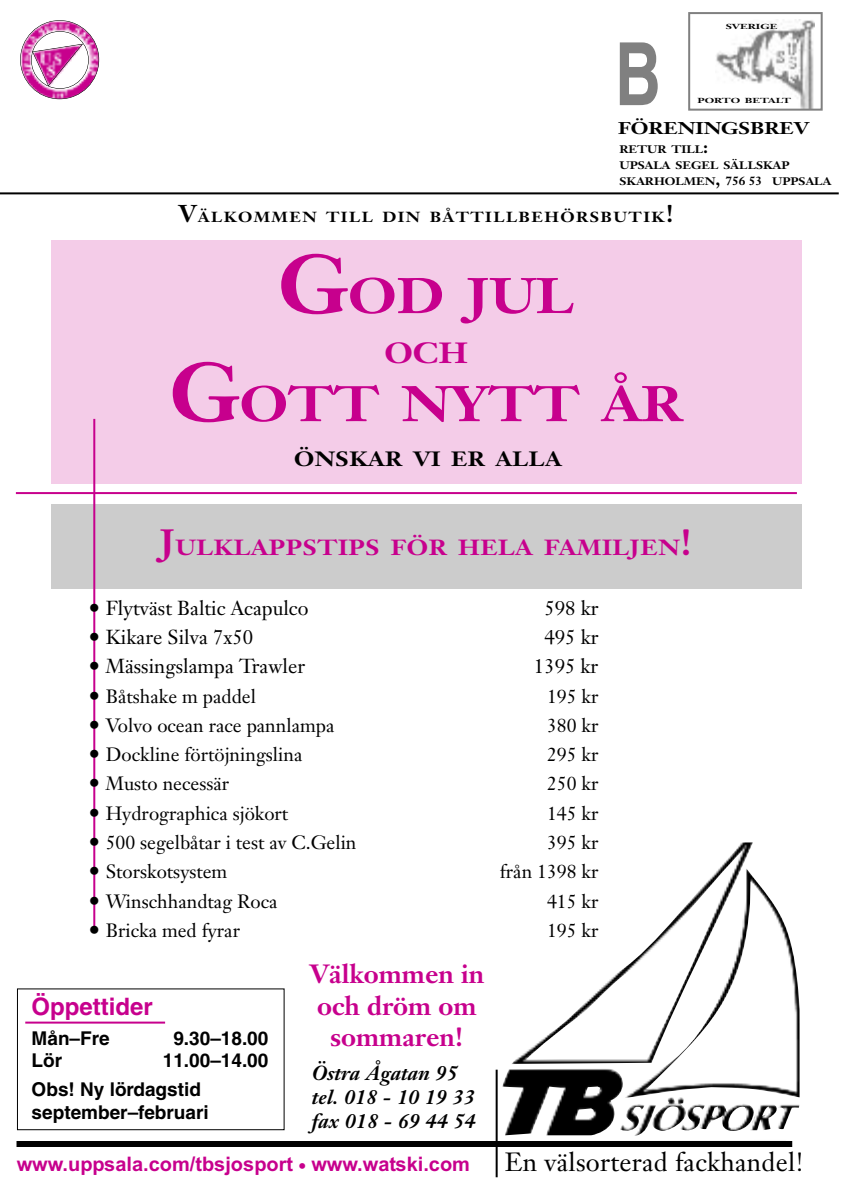
<style>
.page{position:relative;width:842px;height:1191px;background:#fff}
.page>*{position:absolute;margin:0;border:0;box-sizing:border-box;transform-origin:0 0}
.t1{font:700 87.2px "Helvetica";color:#808080;scale:.73 1}
.t2{font:700 49.2px "Janson Text";color:#c7008d;scale:1.13 1}
.t3{font:700 28.8px "Janson Text";color:#c7008d;scale:1.13 1}
.t4{font:700 26px/31.8px "Janson Text";color:#c7008d;text-align:center}
.t5{font:26px "Janson Text";letter-spacing:.01em;color:#000}
.t6{font:700 24px "Helvetica";color:#c7008d}
.t7{font:700 21.6px "Janson Text";letter-spacing:.025em;color:#c7008d;scale:1.13 1}
.t8{font:700 20.4px "Janson Text";letter-spacing:.025em;color:#000;scale:1.13 1}
.t9{font:20px "Janson Text";color:#000}
.t10{font:700 20px "Arial";color:#c7008d}
.t11{font:italic 700 20px/24.4px "Janson Text";color:#000}
.t12{font:19px "Janson Text";color:#000}
.t13{font:700 19px/28.8px "Helvetica";color:#000}
.t14{font:700 16.8px "Janson Text";color:#000;scale:1.21 1}
.t15{font:700 14.4px "Janson Text";letter-spacing:.09em;color:#000;scale:1.13 1}
.t16{font:700 10.8px/16px "Janson Text";color:#000;scale:1.13 1}
.t17{font:700 7.2px "Janson Text";color:#000;scale:1.51 1}
.s1{font-size:18px}
.s2{font-size:12px}
.s3{font-size:24px}
.s4{font-size:82px}
.s5{font-size:36px}
</style>
<div class="page">
<img style="left:716px;top:20px;width:98px;height:88px">
<div style="left:688px;top:12px;width:135px;height:99px;border:2px solid #808080"></div>
<hr style="left:0;top:192px;width:839px;height:2px;background:#000">
<img style="left:20px;top:20px;width:79px;height:79px;border-radius:50%">
<div style="left:20px;top:20px;width:79px;height:79px;border:1px solid #000;border-radius:50%"></div>
<div style="left:31px;top:31px;width:58px;height:58px;border:1px solid #000;border-radius:50%"></div>
<svg style="left:32px;top:44px;width:51px;height:42px"></svg>
<div style="left:51px;top:504px;width:750px;height:84px;background:#ccc"></div>
<div style="left:51px;top:240px;width:750px;height:243px;background:#f4cce8"></div>
<img style="left:502px;top:842px;width:297px;height:304px">
<div style="left:17px;top:1141px;width:775px;height:6px;background:#000"></div>
<div style="left:17px;top:988px;width:268px;height:142px;border:1px solid #000"></div>
<hr style="left:25px;top:1021px;width:140px;height:2px;background:#c7008d">
<hr style="left:496px;top:1069px;width:2px;height:108px;background:#000">
<hr style="left:16px;top:492px;width:781px;height:2px;background:#c7008d">
<hr style="left:93px;top:419px;width:2px;height:511px;background:#c7008d">
<h1 class="t1" style="left:615px;top:42px;width:65px">B</h1>
<p class="t17" style="left:726px;top:23px;width:36px">SVERIGE</p>
<p class="t17" style="left:697px;top:98px;width:63px">PORTO BETALT</p>
<p class="t14" style="left:618px;top:121px;width:159px">FÖRENINGSBREV</p>
<p class="t16" style="left:619px;top:142px;width:189px">RETUR TILL<span class="s1">:<br></span>UPSALA SEGEL SÄLLSKAP<br>SKARHOLMEN<span class="s1">,</span> <span class="s2">756 53</span> UPPSALA</p>
<p class="t15" style="left:178px;top:211px;width:440px"><span class="s3">V</span>ÄLKOMMEN TILL DIN BÅTTILLBEHÖRSBUTIK<span class="s3">!</span></p>
<h2 class="t2" style="left:278px;top:276px;width:263px"><span class="s4">G</span>OD JUL</h2>
<h3 class="t3" style="left:384px;top:341px;width:75px">OCH</h3>
<h2 class="t2" style="left:170px;top:384px;width:455px"><span class="s4">G</span>OTT NYTT ÅR</h2>
<p class="t8" style="left:294px;top:451px;width:238px">ÖNSKAR VI ER ALLA</p>
<p class="t7" style="left:160px;top:539px;width:472px"><span class="s5">J</span>ULKLAPPSTIPS FÖR HELA FAMILJEN<span class="s5">!</span></p>
<p class="t9" style="left:88px;top:600px;width:222px"><span class="s3">•</span> Flytväst Baltic Acapulco</p>
<p class="t9" style="left:544px;top:600px;width:56px">598 kr</p>
<p class="t9" style="left:88px;top:629px;width:167px"><span class="s3">•</span> Kikare Silva 7x50</p>
<p class="t9" style="left:544px;top:629px;width:56px">495 kr</p>
<p class="t9" style="left:88px;top:658px;width:218px"><span class="s3">•</span> Mässingslampa Trawler</p>
<p class="t9" style="left:534px;top:658px;width:66px">1395 kr</p>
<p class="t12" style="left:88px;top:688px;width:169px"><span class="s3">•</span> Båtshake m paddel</p>
<p class="t12" style="left:547px;top:688px;width:53px">195 kr</p>
<p class="t12" style="left:88px;top:717px;width:248px"><span class="s3">•</span> Volvo ocean race pannlampa</p>
<p class="t12" style="left:547px;top:717px;width:53px">380 kr</p>
<p class="t12" style="left:88px;top:747px;width:216px"><span class="s3">•</span> Dockline förtöjningslina</p>
<p class="t12" style="left:547px;top:747px;width:53px">295 kr</p>
<p class="t12" style="left:88px;top:776px;width:143px"><span class="s3">•</span> Musto necessär</p>
<p class="t12" style="left:547px;top:776px;width:53px">250 kr</p>
<p class="t12" style="left:88px;top:805px;width:202px"><span class="s3">•</span> Hydrographica sjökort</p>
<p class="t12" style="left:547px;top:805px;width:53px">145 kr</p>
<p class="t12" style="left:88px;top:835px;width:270px"><span class="s3">•</span> 500 segelbåtar i test av C.Gelin</p>
<p class="t12" style="left:547px;top:835px;width:53px">395 kr</p>
<p class="t12" style="left:88px;top:864px;width:141px"><span class="s3">•</span> Storskotsystem</p>
<p class="t12" style="left:500px;top:864px;width:100px">från 1398 kr</p>
<p class="t12" style="left:88px;top:893px;width:191px"><span class="s3">•</span> Winschhandtag Roca</p>
<p class="t12" style="left:547px;top:893px;width:53px">415 kr</p>
<p class="t12" style="left:88px;top:922px;width:153px"><span class="s3">•</span> Bricka med fyrar</p>
<p class="t12" style="left:547px;top:922px;width:53px">195 kr</p>
<p class="t6" style="left:32px;top:997px;width:123px">Öppettider</p>
<p class="t13" style="left:32px;top:1025px;width:80px">Mån–Fre</p>
<p class="t13" style="left:173px;top:1025px;width:97px">9.30–18.00</p>
<p class="t13" style="left:32px;top:1048px;width:32px">Lör</p>
<p class="t13" style="left:32px;top:1048px;width:238px;text-indent:131px">11.00–14.00<br>Obs! Ny lördagstid</p>
<p class="t13" style="left:32px;top:1099px;width:179px">september–februari</p>
<h3 class="t4" style="left:309px;top:960px;width:176px">Välkommen in och dröm om sommaren!</h3>
<p class="t11" style="left:312px;top:1062px;width:165px">Östra Ågatan 95 tel. 018 - 10 19 33 fax 018 - 69 44 54</p>
<p class="t10" style="left:17px;top:1152px;width:455px">www.uppsala.com/tbsjosport • www.watski.com</p>
<h3 class="t5" style="left:505px;top:1151px;width:300px">En välsorterad fackhandel!</h3>
</div>
